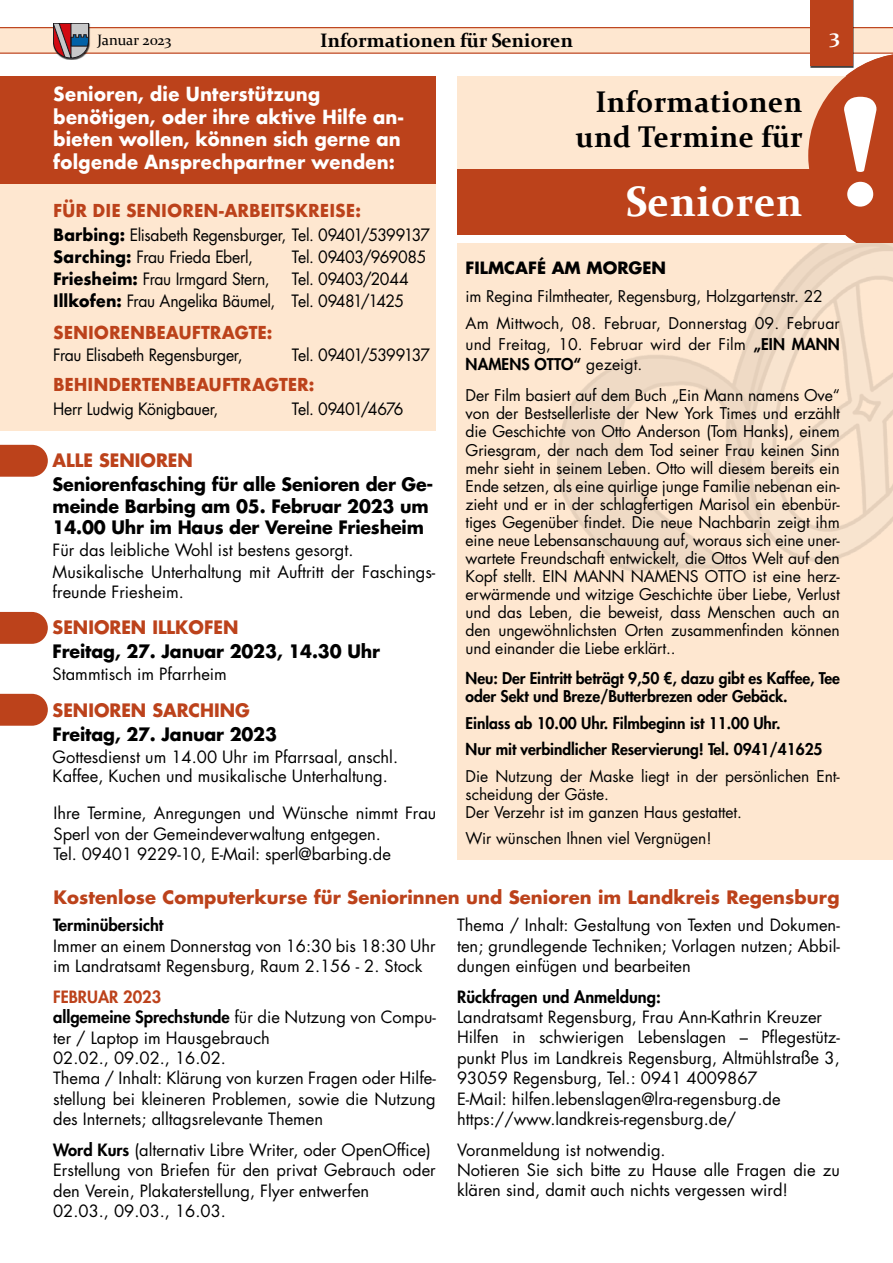
<style>
.page{position:relative;width:893px;height:1263px;background:#fff}
.page>*{position:absolute;margin:0;border:0;box-sizing:border-box;transform-origin:0 0}
.t1{font:700 42.6px "Constantia";letter-spacing:.02em;color:#fff;scale:.95 1}
.t2{font:700 30px/34.7px "Constantia";letter-spacing:.02em;color:#000;text-align:right;scale:.95 1}
.t3{font:700 19.5px "Constantia";color:#000}
.t4{font:700 19.5px "Constantia";color:#fff}
.t5{font:700 18.9px/22.6px "Futura";color:#fff;scale:.95 1}
.t6{font:700 18px/21.6px "Futura Std";letter-spacing:-.01em;color:#000}
.t7{font:700 18px "Futura Std";letter-spacing:.005em;color:#bc421b}
.t8{font:700 17.4px "Futura";letter-spacing:-.005em;color:#bc421b;scale:.95 1}
.t9{font:16.5px/20.4px "Futura Std";color:#000}
.t10{font:16.5px/22px "Futura Std";letter-spacing:-.02em;color:#000;scale:.95 1}
.t11{font:16.5px/22px "Futura Std";letter-spacing:-.025em;color:#000;text-align:right;scale:.95 1}
.t12{font:16.5px "Futura Std";color:#000;scale:.95 1}
.t13{font:800 16.5px "Futura Std";color:#000}
.t14{font:16.5px "Futura Std";letter-spacing:-.055em;color:#000;scale:.95 1}
.t15{font:700 16.5px "Futura Std";color:#000}
.t16{font:15.75px/18px "Futura Std";letter-spacing:-.005em;color:#000}
.t17{font:800 15.75px/18px "Futura Std";letter-spacing:-.005em;color:#000}
.t18{font:15px "Constantia";color:#000}
.s1{font-family:"Futura";font-weight:700}
.s2{font-weight:800}
.s3{font-weight:800;color:#bc421b}
</style>
<div class="page">
<div style="left:0;top:28px;width:893px;height:25px;background:#fee7d0"></div>
<hr style="left:0;top:53px;width:893px;height:1px;background:#bc421b">
<hr style="left:0;top:27px;width:893px;height:1px;background:#bc421b">
<div style="left:53px;top:24px;width:38px;height:36px;background:#000;opacity:.75"></div>
<svg style="left:53px;top:23px;width:36px;height:35px"></svg>
<div style="left:810px;top:0;width:43px;height:66px;background:#bc421b"></div>
<div style="left:458px;top:76px;width:435px;height:159px;background:#fee7d0"></div>
<div style="left:458px;top:169px;width:395px;height:66px;background:#bc421b"></div>
<svg style="left:808px;top:53px;width:85px;height:190px"></svg>
<div style="left:0;top:76px;width:436px;height:355px;background:#fee7d0"></div>
<div style="left:0;top:76px;width:436px;height:108px;background:#bc421b"></div>
<div style="left:457px;top:243px;width:436px;height:617px;background:#fee7d0"></div>
<img style="left:557px;top:243px;width:336px;height:329px">
<hr style="left:0;top:605px;width:1px;height:121px;background:#fee7d0">
<svg style="left:0;top:612px;width:48px;height:32px;background:#c1512d"></svg>
<svg style="left:0;top:445px;width:48px;height:32px;background:#c1512d"></svg>
<svg style="left:0;top:694px;width:48px;height:32px;background:#c1512d"></svg>
<p class="t18" style="left:97px;top:30px;width:76px">Januar 2023</p>
<p class="t3" style="left:320px;top:27px;width:254px">Informationen für Senioren</p>
<p class="t4" style="left:829px;top:26px;width:12px">3</p>
<p class="t5" style="left:53px;top:82px;width:370px">Senioren, die Unterstützung benötigen, oder ihre aktive Hilfe an&shy;bieten wollen, können sich gerne an folgende Ansprechpartner wenden:</p>
<p class="t8" style="left:53px;top:198px;width:325px">FÜR DIE SENIOREN-ARBEITSKREISE:</p>
<p class="t10" style="left:53px;top:224px;width:398px"><span class="s1">Barbing:</span> Elisabeth Regensburger, Tel. 09401/5399137<br><span class="s1">Sarching:</span> Frau Frieda Eberl,</p>
<h2 class="t2" style="left:575px;top:83px;width:240px">Informationen und Termine für</h2>
<h1 class="t1" style="left:625px;top:172px;width:188px">Senioren</h1>
<p class="t11" style="left:292px;top:246px;width:143px">Tel. 09403/969085</p>
<p class="t15" style="left:466px;top:257px;width:202px">FILMCAFÉ AM MORGEN</p>
<p class="t16" style="left:466px;top:282px;width:376px;line-height:27.6px">im Regina Filmtheater, Regensburg, Holzgartenstr. 22<br>Am Mittwoch, 08. Februar, Donnerstag 09. Februar</p>
<p class="t16" style="left:466px;top:334px;width:376px;line-height:20.4px">und Freitag, 10. Februar wird der Film <span class="s2">„EIN MANN<br>NAMENS OTTO“</span> gezeigt.</p>
<p class="t16" style="left:466px;top:387px;width:376px;text-align:justify">Der Film basiert auf dem Buch „Ein Mann namens Ove“ von der Bestsellerliste der New York Times und erzählt die Geschichte von Otto Anderson (Tom Hanks), einem Griesgram, der nach dem Tod seiner Frau keinen Sinn mehr sieht in seinem Leben. Otto will diesem bereits ein Ende setzen, als eine quirlige junge Familie nebenan ein&shy;zieht und er in der schlagfertigen Marisol ein ebenbür&shy;tiges Gegenüber findet. Die neue Nachbarin zeigt ihm eine neue Lebensanschauung auf, woraus sich eine uner&shy;wartete Freundschaft entwickelt, die Ottos Welt auf den Kopf stellt. EIN MANN NAMENS OTTO ist eine herz&shy;erwärmende und witzige Geschichte über Liebe, Verlust und das Leben, die beweist, dass Menschen auch an den ungewöhnlichsten Orten zusammenfinden können und einander die Liebe erklärt..</p>
<p class="t17" style="left:466px;top:669px;width:376px">Neu: Der Eintritt beträgt 9,50 €, dazu gibt es Kaffee, Tee oder Sekt und Breze/Butterbrezen oder Gebäck.</p>
<p class="t17" style="left:466px;top:710px;width:358px;line-height:26.5px">Einlass ab 10.00 Uhr. Filmbeginn ist 11.00 Uhr.<br>Nur mit verbindlicher Reservierung! Tel. 0941/41625</p>
<p class="t16" style="left:466px;top:767px;width:376px">Die Nutzung der Maske liegt in der persönlichen Ent&shy;scheidung der Gäste.<br>Der Verzehr ist im ganzen Haus gestattet.</p>
<p class="t16" style="left:466px;top:830px;width:248px">Wir wünschen Ihnen viel Vergnügen!</p>
<p class="t12" style="left:53px;top:269px;width:229px"><span class="s1">Friesheim:</span> Frau Irmgard Stern,</p>
<p class="t11" style="left:53px;top:268px;width:376px">Tel. 09403/2044<br><span class="s1">Illkofen:</span> Frau Angelika Bäumel, Tel. 09481/1425</p>
<p class="t8" style="left:53px;top:320px;width:232px">SENIORENBEAUFTRAGTE:</p>
<p class="t10" style="left:53px;top:344px;width:201px">Frau Elisabeth Regensburger,</p>
<p class="t14" style="left:292px;top:345px;width:147px">Tel. 09401/5399137</p>
<p class="t8" style="left:53px;top:372px;width:276px">BEHINDERTENBEAUFTRAGTER:</p>
<p class="t12" style="left:53px;top:399px;width:175px">Herr Ludwig Königbauer,</p>
<p class="t14" style="left:292px;top:399px;width:119px">Tel. 09401/4676</p>
<p class="t7" style="left:53px;top:449px;width:142px">ALLE SENIOREN</p>
<p class="t6" style="left:53px;top:473px;width:382px">Seniorenfasching für alle Senioren der Ge&shy;meinde Barbing am 05. Februar 2023 um<br>14.00 Uhr im Haus der Vereine Friesheim</p>
<p class="t9" style="left:53px;top:539px;width:384px;line-height:21.9px">Für das leibliche Wohl ist bestens gesorgt.<br>Musikalische Unterhaltung mit Auftritt der Faschings-</p>
<p class="t9" style="left:53px;top:582px;width:133px">freunde Friesheim.</p>
<p class="t7" style="left:53px;top:616px;width:187px">SENIOREN ILLKOFEN</p>
<p class="t6" style="left:53px;top:640px;width:329px">Freitag, 27. Januar 2023, 14.30 Uhr</p>
<p class="t9" style="left:53px;top:664px;width:176px">Stammtisch im Pfarrheim</p>
<p class="t7" style="left:53px;top:698px;width:199px">SENIOREN SARCHING</p>
<p class="t6" style="left:53px;top:723px;width:226px">Freitag, 27. Januar 2023</p>
<p class="t9" style="left:53px;top:747px;width:347px;line-height:19.8px">Gottesdienst um 14.00 Uhr im Pfarrsaal, anschl.<br>Kaffee, Kuchen und musikalische Unterhaltung.</p>
<p class="t9" style="left:54px;top:803px;width:384px">Ihre Termine, Anregungen und Wünsche nimmt Frau<br>Sperl von der Gemeindeverwaltung entgegen.<br>Tel. 09401 9229-10, E-Mail: sperl@barbing.de</p>
<p class="t7" style="left:53px;top:885px;width:787px">Kostenlose Computerkurse für Seniorinnen und Senioren im Landkreis Regensburg</p>
<p class="t13" style="left:53px;top:915px;width:112px">Terminübersicht</p>
<p class="t9" style="left:53px;top:936px;width:384px">Immer an einem Donnerstag von 16:30 bis 18:30 Uhr im Landratsamt Regensburg, Raum 2.156 - 2. Stock</p>
<p class="t9" style="left:53px;top:987px;width:384px"><span class="s3">FEBRUAR 2023<br></span><span class="s2">allgemeine Sprechstunde</span> für die Nutzung von Compu&shy;ter / Laptop im Hausgebrauch<br>02.02., 09.02., 16.02.<br>Thema / Inhalt: Klärung von kurzen Fragen oder Hilfe&shy;stellung bei kleineren Problemen, sowie die Nutzung des Internets; alltagsrelevante Themen</p>
<p class="t9" style="left:53px;top:1139px;width:384px"><span class="s2">Word Kurs</span> (alternativ Libre Writer, oder OpenOffice)<br>Erstellung von Briefen für den privat Gebrauch oder den Verein, Plakaterstellung, Flyer entwerfen<br>02.03., 09.03., 16.03.</p>
<p class="t9" style="left:457px;top:915px;width:384px;text-align:justify">Thema / Inhalt: Gestaltung von Texten und Dokumen&shy;ten; grundlegende Techniken; Vorlagen nutzen; Abbil&shy;dungen einfügen und bearbeiten</p>
<p class="t13" style="left:457px;top:986px;width:205px">Rückfragen und Anmeldung:</p>
<p class="t9" style="left:457px;top:1007px;width:384px">Landratsamt Regensburg, Frau Ann-Kathrin Kreuzer Hilfen in schwierigen Lebenslagen – Pflegestütz&shy;punkt Plus im Landkreis Regensburg, Altmühlstraße 3, 93059 Regensburg, Tel.: 0941 4009867<br>E-Mail: hilfen.lebenslagen@lra-regensburg.de https://www.landkreis-regensburg.de/</p>
<p class="t9" style="left:457px;top:1139px;width:384px">Voranmeldung ist notwendig.<br>Notieren Sie sich bitte zu Hause alle Fragen die zu klären sind, damit auch nichts vergessen wird!</p>
</div>
